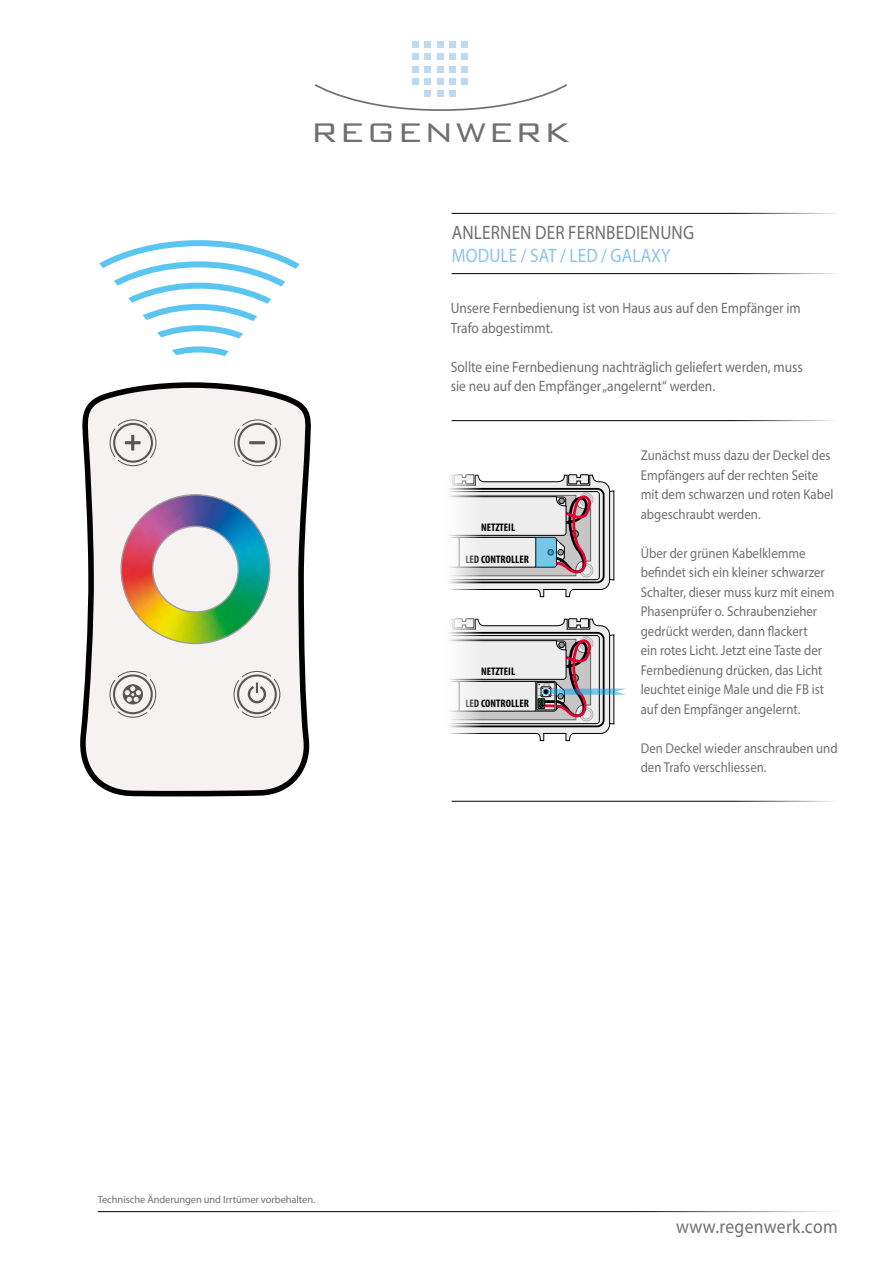
<style>
.page{position:relative;width:893px;height:1263px;background:#fff}
.page>*{position:absolute;margin:0;border:0;box-sizing:border-box;transform-origin:0 0}
.t1{font:300 36px "Bank Gothic BT";letter-spacing:.04em;color:#706f6f}
.t2{font:19.5px "Myriad Pro";letter-spacing:.01em;color:#706f6f;scale:.88 1}
.t3{font:19.5px "Myriad Pro";letter-spacing:.01em;color:#8cc2e9;scale:.88 1}
.t4{font:19.5px "Myriad Pro";letter-spacing:.01em;color:#706f6f;scale:.9 1}
.t5{font:15px/19.5px "Myriad Pro";color:#706f6f;scale:.9 1}
.t6{font:14.25px/19.5px "Myriad Pro";color:#706f6f;scale:.9 1}
.t7{font:700 condensed 10.95px "Myriad Pro";color:#000}
.t8{font:10.5px "Myriad Pro";letter-spacing:-.01em;color:#706f6f}
</style>
<div class="page">
<svg style="left:449px;top:618px;width:177px;height:123px"></svg>
<svg style="left:449px;top:474px;width:166px;height:123px"></svg>
<svg style="left:80px;top:385px;width:231px;height:412px"></svg>
<svg style="left:120px;top:493px;width:151px;height:152px"></svg>
<svg style="left:109px;top:419px;width:48px;height:48px"></svg>
<svg style="left:234px;top:419px;width:47px;height:48px"></svg>
<svg style="left:109px;top:670px;width:48px;height:48px"></svg>
<svg style="left:233px;top:670px;width:48px;height:48px"></svg>
<div style="left:412px;top:41px;width:6px;height:7px;background:#bcdaf3"></div>
<div style="left:425px;top:41px;width:6px;height:7px;background:#bcdaf3"></div>
<div style="left:437px;top:41px;width:6px;height:7px;background:#bcdaf3"></div>
<div style="left:449px;top:41px;width:7px;height:7px;background:#bcdaf3"></div>
<div style="left:462px;top:41px;width:6px;height:7px;background:#bcdaf3"></div>
<svg style="left:412px;top:54px;width:6px;height:6px"></svg>
<svg style="left:425px;top:54px;width:6px;height:6px"></svg>
<svg style="left:437px;top:54px;width:6px;height:6px"></svg>
<div style="left:449px;top:54px;width:7px;height:6px;background:#bcdaf3"></div>
<svg style="left:462px;top:54px;width:6px;height:6px"></svg>
<svg style="left:412px;top:66px;width:6px;height:6px"></svg>
<svg style="left:425px;top:66px;width:6px;height:6px"></svg>
<svg style="left:437px;top:66px;width:6px;height:6px"></svg>
<div style="left:449px;top:66px;width:7px;height:6px;background:#bcdaf3"></div>
<svg style="left:462px;top:66px;width:6px;height:6px"></svg>
<svg style="left:315px;top:79px;width:252px;height:32px"></svg>
<hr style="left:452px;top:273px;width:386px;height:1px;background:#000">
<hr style="left:452px;top:213px;width:386px;height:1px;background:#000">
<hr style="left:452px;top:801px;width:386px;height:1px;background:#000">
<hr style="left:98px;top:1211px;width:740px;height:1px;background:#000">
<hr style="left:452px;top:420px;width:386px;height:1px;background:#000">
<svg style="left:99px;top:240px;width:201px;height:145px"></svg>
<h1 class="t1" style="left:310px;top:113px;width:261px">REGENWERK</h1>
<h2 class="t2" style="left:452px;top:220px;width:277px">ANLERNEN DER FERNBEDIENUNG</h2>
<h2 class="t3" style="left:452px;top:244px;width:250px">MODULE / SAT / LED / GALAXY</h2>
<p class="t5" style="left:451px;top:298px;width:390px">Unsere Fernbedienung ist von Haus aus auf den Empfänger im<br>Trafo abgestimmt.</p>
<p class="t5" style="left:451px;top:357px;width:393px">Sollte eine Fernbedienung nachträglich geliefert werden, muss sie neu auf den Empfänger „angelernt“ werden.</p>
<p class="t7" style="left:481px;top:520px;width:36px">NETZTEIL</p>
<p class="t7" style="left:465px;top:553px;width:65px">LED CONTROLLER</p>
<p class="t7" style="left:481px;top:664px;width:36px">NETZTEIL</p>
<p class="t7" style="left:465px;top:697px;width:65px">LED CONTROLLER</p>
<p class="t6" style="left:641px;top:446px;width:216px">Zunächst muss dazu der Deckel des<br>Empfängers auf der rechten Seite mit dem schwarzen und roten Kabel abgeschraubt werden.</p>
<p class="t6" style="left:641px;top:543px;width:217px">Über der grünen Kabelklemme befindet sich ein kleiner schwarzer Schalter, dieser muss kurz mit einem Phasenprüfer o. Schraubenzieher gedrückt werden, dann flackert<br>ein rotes Licht. Jetzt eine Taste der Fernbedienung drücken, das Licht leuchtet einige Male und die FB ist auf den Empfänger angelernt.</p>
<p class="t6" style="left:641px;top:738px;width:220px">Den Deckel wieder anschrauben und den Trafo verschliessen.</p>
<p class="t8" style="left:98px;top:1193px;width:219px">Technische Änderungen und Irrtümer vorbehalten.</p>
<h2 class="t4" style="left:676px;top:1215px;width:181px">www.regenwerk.com</h2>
</div>
